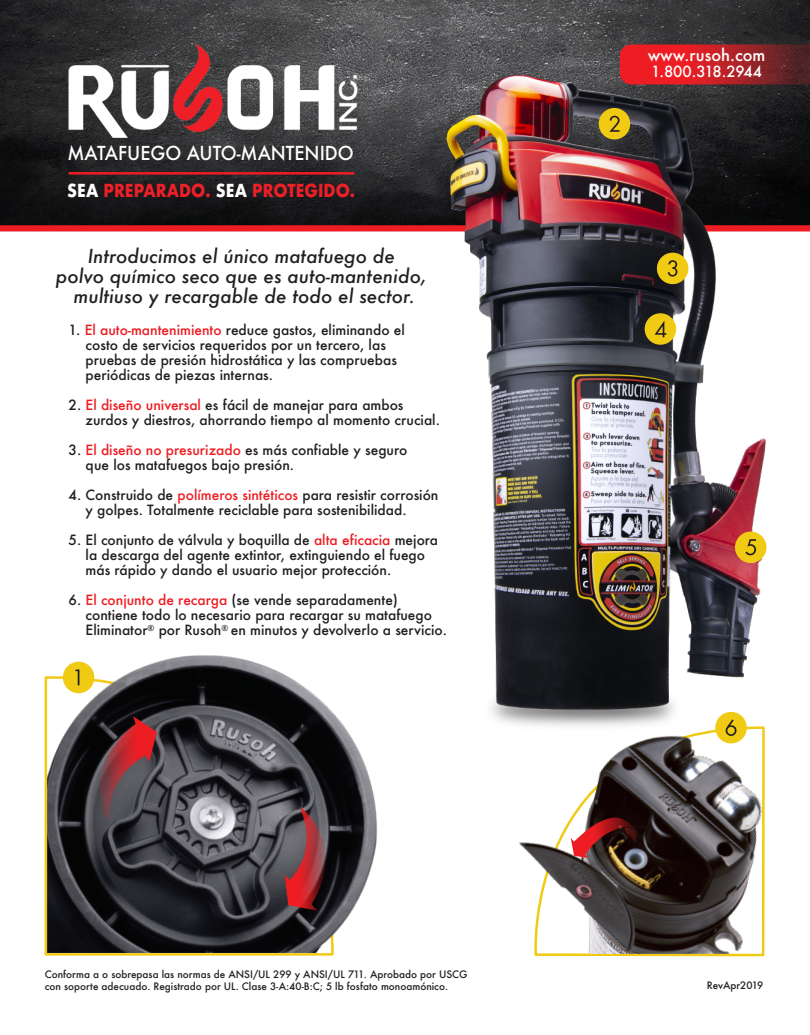
<style>
.page{position:relative;width:810px;height:1035px;background:#fff}
.page>*{position:absolute;margin:0;border:0;box-sizing:border-box;transform-origin:0 0}
.t1{font:italic 500 18.75px/20px "Futura";color:#231f20;text-align:center}
.t2{font:500 18.75px "Futura";color:#fff;scale:.95 1}
.t3{font:700 17.5px "Futura";color:#ed2028;scale:.88 1}
.t4{font:500 16.25px "Futura";color:#fff}
.t5{font:500 15px "Futura";color:#fff}
.t6{font:500 13.75px/15px "Futura";color:#231f20}
.t7{font:500 10px/12px "Futura";color:#231f20}
.s1{color:#fff}
.s2{color:#ee1d23}
</style>
<div class="page">
<img style="left:0;top:0;width:810px;height:225px">
<hr style="left:69px;top:172px;width:285px;height:3px;background:#ee1d23">
<div style="left:0;top:225px;width:810px;height:7px;background:#ee1d23"></div>
<svg style="left:44px;top:676px;width:290px;height:280px;background:#f3d33c"></svg>
<img style="left:47px;top:655px;width:331px;height:298px">
<svg style="left:99px;top:716px;width:58px;height:103px;background:#6c3b41"></svg>
<svg style="left:285px;top:808px;width:41px;height:103px;background:#853e44"></svg>
<svg style="left:534px;top:726px;width:231px;height:231px"></svg>
<img style="left:519px;top:734px;width:243px;height:220px">
<svg style="left:571px;top:818px;width:65px;height:40px;background:#803c3a"></svg>
<img style="left:495px;top:717px;width:193px;height:17px">
<img style="left:429px;top:66px;width:360px;height:651px">
<div style="left:599px;top:108px;width:31px;height:31px;background:#f1ca13;border-radius:50%"></div>
<svg style="left:609px;top:116px;width:11px;height:16px"></svg>
<div style="left:645px;top:313px;width:31px;height:32px;background:#f1ca13;border-radius:50%"></div>
<svg style="left:655px;top:321px;width:11px;height:16px"></svg>
<div style="left:715px;top:712px;width:32px;height:31px;background:#f1ca13;border-radius:50%"></div>
<svg style="left:726px;top:719px;width:11px;height:17px"></svg>
<div style="left:735px;top:532px;width:31px;height:31px;background:#f1ca13;border-radius:50%"></div>
<svg style="left:745px;top:539px;width:11px;height:16px"></svg>
<div style="left:657px;top:253px;width:31px;height:31px;background:#f1ca13;border-radius:50%"></div>
<svg style="left:668px;top:260px;width:9px;height:17px"></svg>
<svg style="left:620px;top:44px;width:190px;height:40px;background:#b42125"></svg>
<img style="left:57px;top:40px;width:312px;height:100px">
<h1 class="t2" style="left:68px;top:140px;width:303px">MATAFUEGO AUTO-MANTENIDO</h1>
<p class="t3" style="left:67px;top:178px;width:329px"><span class="s1">SEA</span> PREPARADO. <span class="s1">SEA</span> PROTEGIDO.</p>
<h1 class="t1" style="left:56px;top:246px;width:372px">Introducimos el único matafuego de<br>polvo químico seco que es auto-mantenido, multiuso y recargable de todo el sector.</h1>
<p class="t6" style="left:86px;top:323px;width:321px;text-indent:-17px">1. <span class="s2">El auto-mantenimiento</span> reduce gastos, eliminando el costo de servicios requeridos por un tercero, las pruebas de presión hidrostática y las compruebas periódicas de piezas internas.</p>
<p class="t6" style="left:86px;top:398px;width:356px;text-indent:-17px">2. <span class="s2">El diseño universal</span> es fácil de manejar para ambos zurdos y diestros, ahorrando tiempo al momento crucial.</p>
<p class="t6" style="left:86px;top:443px;width:323px;text-indent:-17px">3. <span class="s2">El diseño no presurizado</span> es más confiable y seguro que los matafuegos bajo presión.</p>
<p class="t6" style="left:86px;top:488px;width:354px;text-indent:-17px">4. Construido de <span class="s2">polímeros sintéticos</span> para resistir corrosión y golpes. Totalmente reciclable para sostenibilidad.</p>
<p class="t6" style="left:86px;top:533px;width:354px;text-indent:-17px">5. El conjunto de válvula y boquilla de <span class="s2">alta eficacia</span> mejora la descarga del agente extintor, extinguiendo el fuego más rápido y dando el usuario mejor protección.</p>
<p class="t6" style="left:86px;top:593px;width:363px;text-indent:-17px">6. <span class="s2">El conjunto de recarga</span> (se vende separadamente) contiene todo lo necesario para recargar su matafuego<br>Eliminator<sup>®</sup> por Rusoh<sup>®</sup> en minutos y devolverlo a servicio.</p>
<p class="t4" style="left:648px;top:44px;width:119px">www.rusoh.com</p>
<p class="t5" style="left:651px;top:61px;width:113px">1.800.318.2944</p>
<p class="t7" style="left:45px;top:969px;width:425px">Conforma a o sobrepasa las normas de ANSI/UL 299 y ANSI/UL 711. Aprobado por USCG con soporte adecuado. Registrado por UL. Clase 3-A:40-B:C; 5 lb fosfato monoamónico.</p>
<p class="t7" style="left:707px;top:979px;width:58px">RevApr2019</p>
</div>
